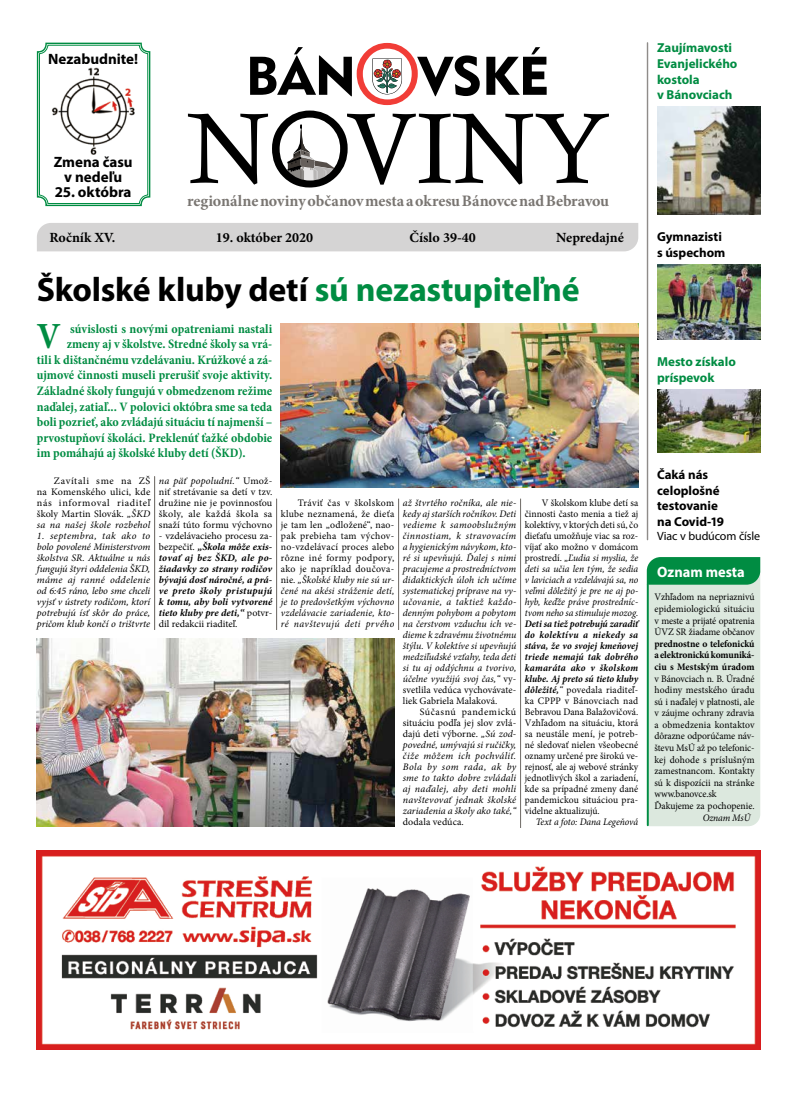
<style>
.page{position:relative;width:800px;height:1106px;background:#fff}
.page>*{position:absolute;margin:0;border:0;box-sizing:border-box;transform-origin:0 0}
.t1{font:700 condensed 37.3px "Minion Pro";color:#008c42}
.t2{font:700 34px "Myriad Pro";letter-spacing:-.01em;color:#000}
.t3{font:700 16px "Minion Pro";letter-spacing:-.005em;color:#797571}
.t4{font:700 15px/15px "Myriad Pro";color:#000;text-align:center}
.t5{font:700 15px "Myriad Pro";color:#fff;scale:.96 1}
.t6{font:700 14px "Minion Pro";color:#000}
.t7{font:700 condensed 13px "Minion Pro";color:#008c42}
.t8{font:700 13px/15.6px "Myriad Pro";color:#008c42}
.t9{font:700 13px/15.6px "Myriad Pro";color:#000}
.t10{font:12px "Myriad Pro";letter-spacing:-.01em;color:#000}
.t11{font:italic 10px/11px "Minion Pro";letter-spacing:.005em;color:#000;text-align:justify}
.t12{font:10px/11px "Minion Pro";letter-spacing:.005em;color:#000;text-align:justify;scale:.96 1}
.t13{font:10px/11px "Minion Pro";letter-spacing:.005em;color:#000;text-align:justify}
.t14{font:italic 10px/11px "Minion Pro";letter-spacing:.005em;color:#000;text-align:justify;scale:.96 1}
.t15{font:italic 700 10px/11px "Minion Pro";letter-spacing:.005em;color:#000;text-align:justify}
.t16{font:700 10px/11.6px "Minion Pro";letter-spacing:-.005em;color:#000;text-align:justify;scale:.96 1}
.s1{color:#008c42}
.s2{font-style:italic}
.s3{font-weight:400;font-style:normal}
.s4{font-style:normal}
.s5{font-weight:700;font-style:italic}
</style>
<div class="page">
<svg style="left:188px;top:111px;width:420px;height:76px"></svg>
<svg style="left:250px;top:43px;width:296px;height:62px"></svg>
<div style="left:37px;top:223px;width:601px;height:28px;background:#d5d4d4"></div>
<hr style="left:646px;top:43px;width:2px;height:496px;background:#8f8c89">
<img style="left:657px;top:264px;width:103px;height:76px">
<img style="left:657px;top:390px;width:103px;height:62px">
<img style="left:657px;top:107px;width:103px;height:108px">
<img style="left:37px;top:850px;width:723px;height:199px">
<hr style="left:154px;top:476px;width:1px;height:154px;background:#797571">
<hr style="left:276px;top:499px;width:1px;height:131px;background:#797571">
<hr style="left:398px;top:499px;width:1px;height:131px;background:#797571">
<hr style="left:520px;top:499px;width:1px;height:329px;background:#797571">
<svg style="left:36px;top:42px;width:115px;height:165px"></svg>
<div style="left:39px;top:45px;width:109px;height:159px;border:1px solid #008c42;border-radius:8px"></div>
<img style="left:50px;top:65px;width:86px;height:91px">
<img style="left:281px;top:323px;width:357px;height:164px">
<img style="left:37px;top:638px;width:357px;height:188px">
<svg style="left:646px;top:557px;width:114px;height:269px;background:#c5dece"></svg>
<hr style="left:646px;top:584px;width:2px;height:241px;background:#008c42">
<h3 class="t4" style="left:48px;top:51px;width:92px">Nezabudnite!</h3>
<h3 class="t8" style="left:657px;top:40px;width:82px">Zaujímavosti<br>Evanjelického kostola<br>v Bánovciach</h3>
<h3 class="t4" style="left:54px;top:154px;width:80px">Zmena času v nedeľu</h3>
<h3 class="t4" style="left:55px;top:184px;width:78px">25. októbra</h3>
<h3 class="t3" style="left:187px;top:190px;width:423px">regionálne noviny občanov mesta a okresu Bánovce nad Bebravou</h3>
<h3 class="t6" style="left:49px;top:228px;width:67px">Ročník XV.</h3>
<h3 class="t6" style="left:216px;top:228px;width:99px">19. október 2020</h3>
<h3 class="t6" style="left:409px;top:228px;width:68px">Číslo 39-40</h3>
<h3 class="t6" style="left:556px;top:228px;width:69px">Nepredajné</h3>
<h2 class="t2" style="left:37px;top:267px;width:544px">Školské kluby detí <span class="s1">sú nezastupiteľné</span></h2>
<h1 class="t1" style="left:37px;top:310px;width:25px">V</h1>
<h3 class="t7" style="left:70px;top:319px;width:204px">súvislosti s novými opatreniami nastali</h3>
<h3 class="t7" style="left:67px;top:335px;width:207px">zmeny aj v školstve. Stredné školy sa vrá-</h3>
<h3 class="t7" style="left:37px;top:350px;width:237px">tili k dištančnému vzdelávaniu. Krúžkové a zá-</h3>
<h3 class="t7" style="left:37px;top:366px;width:237px">ujmové činnosti museli prerušiť svoje aktivity.</h3>
<h3 class="t7" style="left:37px;top:382px;width:237px">Základné školy fungujú v obmedzenom režime</h3>
<h3 class="t7" style="left:37px;top:397px;width:237px">naďalej, zatiaľ... V polovici októbra sme sa teda</h3>
<h3 class="t7" style="left:37px;top:413px;width:237px">boli pozrieť, ako zvládajú situáciu tí najmenší –</h3>
<h3 class="t7" style="left:37px;top:428px;width:237px">prvostupňoví školáci. Preklenúť ťažké obdobie</h3>
<h3 class="t7" style="left:37px;top:444px;width:210px">im pomáhajú aj školské kluby detí (ŠKD).</h3>
<p class="t13" style="left:37px;top:475px;width:115px;text-indent:17px">Zavítali sme na ZŠ na Komenského ulici, kde nás informoval riaditeľ školy Martin Slovák. <span class="s2">„ŠKD sa na našej škole rozbehol</span></p>
<p class="t11" style="left:37px;top:530px;width:115px">1. septembra, tak ako to bolo povolené Ministerstvom školstva SR. Aktuálne u nás fungujú štyri oddelenia ŠKD, máme aj ranné oddelenie od 6:45 ráno, lebo sme chceli vyjsť v ústrety rodičom, ktorí potrebujú ísť skôr do práce, pričom klub končí o trištvrte</p>
<p class="t13" style="left:159px;top:475px;width:115px"><span class="s2">na päť popoludní.“</span> Umož&shy;niť stretávanie sa detí v tzv. družine nie je povinnosťou školy, ale každá škola sa snaží túto formu výchovno</p>
<p class="t15" style="left:159px;top:530px;width:115px"><span class="s3">- vzdelávacieho procesu za&shy;bezpečiť.</span> „Škola môže exis&shy;tovať aj bez ŠKD, ale po&shy;žiadavky zo strany rodičov bývajú dosť náročné, a prá&shy;ve preto školy pristupujú k tomu, aby boli vytvorené tieto kluby pre deti,“ <span class="s3">potvr&shy;dil redakcii riaditeľ.</span></p>
<p class="t13" style="left:281px;top:497px;width:115px;text-indent:17px">Tráviť čas v školskom klube neznamená, že dieťa je tam len „odložené“, nao&shy;pak prebieha tam výchov&shy;no-vzdelávací proces alebo rôzne iné formy podpory, ako je napríklad doučova&shy;nie. <span class="s2">„Školské kluby nie sú ur&shy;čené na akési stráženie detí, je to predovšetkým výchovno vzdelávacie zariadenie, kto&shy;ré navštevujú deti prvého</span></p>
<p class="t11" style="left:402px;top:497px;width:115px">až štvrtého ročníka, ale nie&shy;kedy aj starších ročníkov. Deti vedieme k samoobslužným činnostiam, k stravovacím a hygienickým návykom, kto&shy;ré si upevňujú. Ďalej s nimi pracujeme a prostredníctvom didaktických úloh ich učíme systematickej príprave na vy&shy;učovanie, a taktiež každo&shy;denným pohybom a pobytom na čerstvom vzduchu ich ve&shy;dieme k zdravému životnému štýlu. V kolektíve si upevňujú medziľudské vzťahy, teda deti si tu aj oddýchnu a tvorivo, účelne využijú svoj čas,“ <span class="s4">vy&shy;svetlila vedúca vychovávate&shy;liek Gabriela Malaková.</span></p>
<p class="t11" style="left:402px;top:706px;width:115px;text-indent:17px"><span class="s4">Súčasnú pandemickú situáciu podľa jej slov zvlá&shy;dajú deti výborne.</span> „Sú zod&shy;povedné, umývajú si ručičky, čiže môžem ich pochváliť.<br>Bola by som rada, ak by sme to takto dobre zvládali aj naďalej, aby deti mohli navštevovať jednak školské zariadenia a školy ako také,“</p>
<p class="t13" style="left:402px;top:816px;width:62px">dodala vedúca.</p>
<p class="t14" style="left:524px;top:497px;width:120px;text-indent:17px"><span class="s4">V školskom klube detí sa činnosti často menia a tiež aj kolektívy, v ktorých deti sú, čo dieťaťu umožňuje viac sa roz&shy;víjať ako možno v domácom prostredí.</span> „Ľudia si myslia, že deti sa učia len tým, že sedia v laviciach a vzdelávajú sa, no veľmi dôležitý je pre ne aj po&shy;hyb, keďže práve prostredníc&shy;tvom neho sa stimuluje mozog.</p>
<p class="t12" style="left:524px;top:618px;width:120px"><span class="s5">Deti sa tiež potrebujú zaradiť do kolektívu a niekedy sa stáva, že vo svojej kmeňovej triede nemajú tak dobrého kamaráta ako v školskom klube. Aj preto sú tieto kluby dôležité,</span><span class="s2">“</span> povedala riaditeľ&shy;ka CPPP v Bánovciach nad Bebravou Dana Balažovičová.<br>Vzhľadom na situáciu, ktorá sa neustále mení, je potreb&shy;né sledovať nielen všeobecné oznamy určené pre širokú ve&shy;rejnosť, ale aj webové stránky jednotlivých škol a zariadení, kde sa prípadné zmeny dané pandemickou situáciou pra&shy;videlne aktualizujú.</p>
<p class="t14" style="left:535px;top:816px;width:108px">Text a foto: Dana Legeňová</p>
<h3 class="t9" style="left:657px;top:228px;width:70px">Gymnazisti s úspechom</h3>
<h3 class="t8" style="left:657px;top:354px;width:80px">Mesto získalo príspevok</h3>
<h3 class="t9" style="left:657px;top:466px;width:69px">Čaká nás celoplošné testovanie na Covid-19</h3>
<p class="t10" style="left:657px;top:529px;width:105px">Viac v budúcom čísle</p>
<h3 class="t5" style="left:657px;top:561px;width:93px">Oznam mesta</h3>
<p class="t12" style="left:654px;top:591px;width:106px;line-height:11.6px">Vzhľadom na nepriaznivú epidemiologickú situáciu v meste a prijaté opatrenia ÚVZ SR žiadame občanov</p>
<p class="t16" style="left:654px;top:637px;width:106px">prednostne o telefonickú a elektronickú komuniká&shy;ciu s Mestským úradom</p>
<p class="t12" style="left:654px;top:672px;width:106px;line-height:11.6px;text-align:left">v Bánovciach n. B. Úradné hodiny mestského úradu sú i naďalej v platnosti, ale v záujme ochrany zdravia a obmedzenia kontaktov dôrazne odporúčame náv&shy;števu MsÚ až po telefonic&shy;kej dohode s príslušným zamestnancom. Kontakty sú k dispozícii na stránke www.banovce.sk<br>Ďakujeme za pochopenie.</p>
<p class="t14" style="left:702px;top:812px;width:51px">Oznam MsÚ</p>
</div>
